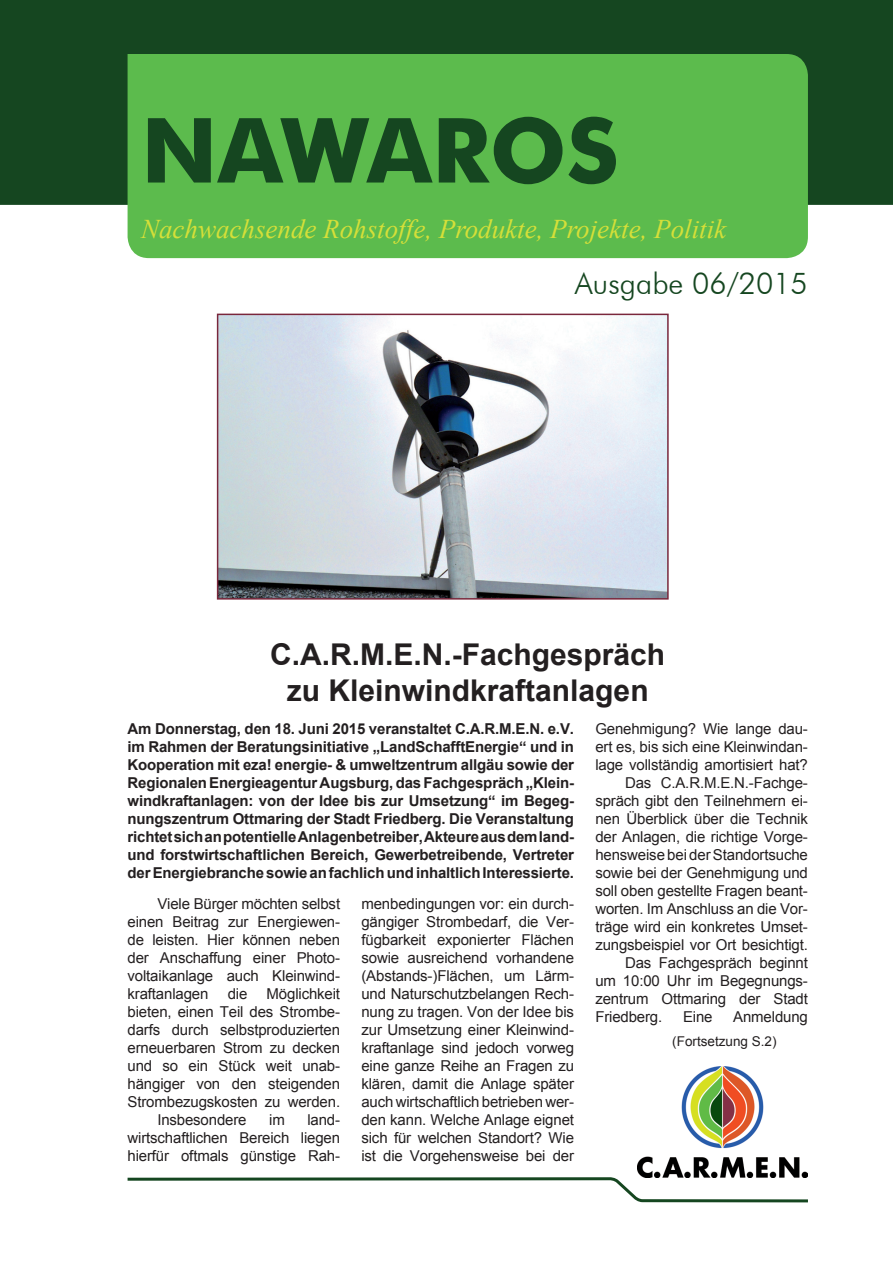
<style>
.page{position:relative;width:893px;height:1263px;background:#fff}
.page>*{position:absolute;margin:0;border:0;box-sizing:border-box;transform-origin:0 0}
.t1{font:700 90px "Futura BT";color:#154620}
.t2{font:700 30px/36px "Arial";color:#231f20;text-align:center}
.t3{font:300 30px "Futura BT";color:#154620}
.t4{font:italic 27px "Times New Roman";color:#d5df39}
.t5{font:15px/18px "Arial";letter-spacing:-.01em;color:#231f20;text-align:justify}
.t6{font:700 15px/18px "Arial";letter-spacing:-.01em;color:#231f20;text-align:justify}
.t7{font:13.5px "Arial";color:#231f20}
</style>
<div class="page">
<div style="left:0;top:0;width:893px;height:205px;background:#154620"></div>
<div style="left:128px;top:54px;width:680px;height:204px;background:#5cbb4d"></div>
<div style="left:140px;top:113px;width:642px;height:110px;background:#5cbb4d"></div>
<img style="left:638px;top:1067px;width:170px;height:109px">
<svg style="left:127px;top:1176px;width:681px;height:27px"></svg>
<svg style="left:216px;top:313px;width:453px;height:287px"></svg>
<h1 class="t1" style="left:141px;top:96px;width:479px">NAWAROS</h1>
<h3 class="t4" style="left:141px;top:211px;width:587px">Nachwachsende Rohstoffe, Produkte, Projekte, Politik</h3>
<h2 class="t3" style="left:575px;top:265px;width:235px">Ausgabe 06/2015</h2>
<h2 class="t2" style="left:270px;top:637px;width:397px">C.A.R.M.E.N.-Fachgespräch zu Kleinwindkraftanlagen</h2>
<p class="t6" style="left:128px;top:720px;width:448px">Am Donnerstag, den 18. Juni 2015 veranstaltet C.A.R.M.E.N. e.V. im Rahmen der Beratungsinitiative „LandSchafftEnergie“ und in Kooperation mit eza! energie- &amp; umweltzentrum allgäu sowie der Regionalen Energieagentur Augsburg, das Fachgespräch „Klein&shy;windkraftanlagen: von der Idee bis zur Umsetzung“ im Begeg&shy;nungszentrum Ottmaring der Stadt Friedberg. Die Veranstaltung richtet sich an potentielle Anlagenbetreiber, Akteure aus dem land&shy;und forstwirtschaftlichen Bereich, Gewerbetreibende, Vertreter der Energiebranche sowie an fachlich und inhaltlich Interessierte.</p>
<p class="t5" style="left:128px;top:895px;width:214px;text-indent:30px">Viele Bürger möchten selbst einen Beitrag zur Energiewen&shy;de leisten. Hier können neben der Anschaffung einer Photo&shy;voltaikanlage auch Kleinwind&shy;kraftanlagen</p>
<p class="t5" style="left:595px;top:720px;width:214px">Genehmigung? Wie lange dau-</p>
<p class="t5" style="left:595px;top:738px;width:214px">ert es, bis sich eine Kleinwindan-</p>
<p class="t5" style="left:595px;top:756px;width:214px">lage vollständig amortisiert hat?</p>
<p class="t5" style="left:625px;top:774px;width:184px">Das C.A.R.M.E.N.-Fachge-</p>
<p class="t5" style="left:595px;top:792px;width:214px">spräch gibt den Teilnehmern ei-</p>
<p class="t5" style="left:595px;top:810px;width:214px">nen Überblick über die Technik</p>
<p class="t5" style="left:595px;top:828px;width:214px">der Anlagen, die richtige Vorge-</p>
<p class="t5" style="left:595px;top:846px;width:214px">hensweise bei der Standortsuche</p>
<p class="t5" style="left:595px;top:864px;width:214px">sowie bei der Genehmigung und</p>
<p class="t5" style="left:595px;top:882px;width:214px">soll oben gestellte Fragen beant-</p>
<p class="t5" style="left:595px;top:900px;width:214px">worten. Im Anschluss an die Vor-</p>
<p class="t5" style="left:595px;top:918px;width:214px">träge wird ein konkretes Umset-</p>
<p class="t5" style="left:595px;top:936px;width:214px">zungsbeispiel vor Ort besichtigt.</p>
<p class="t5" style="left:625px;top:954px;width:184px">Das Fachgespräch beginnt</p>
<p class="t5" style="left:595px;top:972px;width:214px">um 10:00 Uhr im Begegnungs-</p>
<p class="t5" style="left:595px;top:990px;width:214px">zentrum Ottmaring der Stadt</p>
<p class="t5" style="left:595px;top:1008px;width:69px">Friedberg.</p>
<p class="t5" style="left:683px;top:1008px;width:31px">Eine</p>
<p class="t5" style="left:733px;top:1008px;width:76px">Anmeldung</p>
<p class="t7" style="left:672px;top:1032px;width:106px">(Fortsetzung S.2)</p>
<p class="t5" style="left:361px;top:895px;width:214px">menbedingungen vor: ein durch&shy;gängiger Strombedarf, die Ver&shy;fügbarkeit exponierter Flächen sowie ausreichend vorhandene (Abstands-)Flächen, um Lärm&shy;und Naturschutzbelangen Rech&shy;nung zu tragen. Von der Idee bis zur Umsetzung einer Kleinwind&shy;kraftanlage sind jedoch vorweg eine ganze Reihe an Fragen zu klären, damit die Anlage später auch wirtschaftlich betrieben wer&shy;den kann. Welche Anlage eignet sich für welchen Standort? Wie ist die Vorgehensweise bei der</p>
<p class="t5" style="left:228px;top:985px;width:21px">die</p>
<p class="t5" style="left:267px;top:985px;width:75px">Möglichkeit</p>
<p class="t5" style="left:128px;top:1003px;width:214px">bieten, einen Teil des Strombe-</p>
<p class="t5" style="left:128px;top:1021px;width:214px">darfs durch selbstproduzierten</p>
<p class="t5" style="left:128px;top:1039px;width:214px">erneuerbaren Strom zu decken</p>
<p class="t5" style="left:128px;top:1057px;width:214px">und so ein Stück weit unab-</p>
<p class="t5" style="left:128px;top:1075px;width:214px">hängiger von den steigenden</p>
<p class="t5" style="left:128px;top:1093px;width:214px">Strombezugskosten zu werden.</p>
<p class="t5" style="left:157px;top:1111px;width:91px">Insbesondere</p>
<p class="t5" style="left:269px;top:1111px;width:17px">im</p>
<p class="t5" style="left:128px;top:1111px;width:214px;text-indent:180px">land&shy;wirtschaftlichen Bereich liegen hierfür oftmals günstige Rah-</p>
</div>
